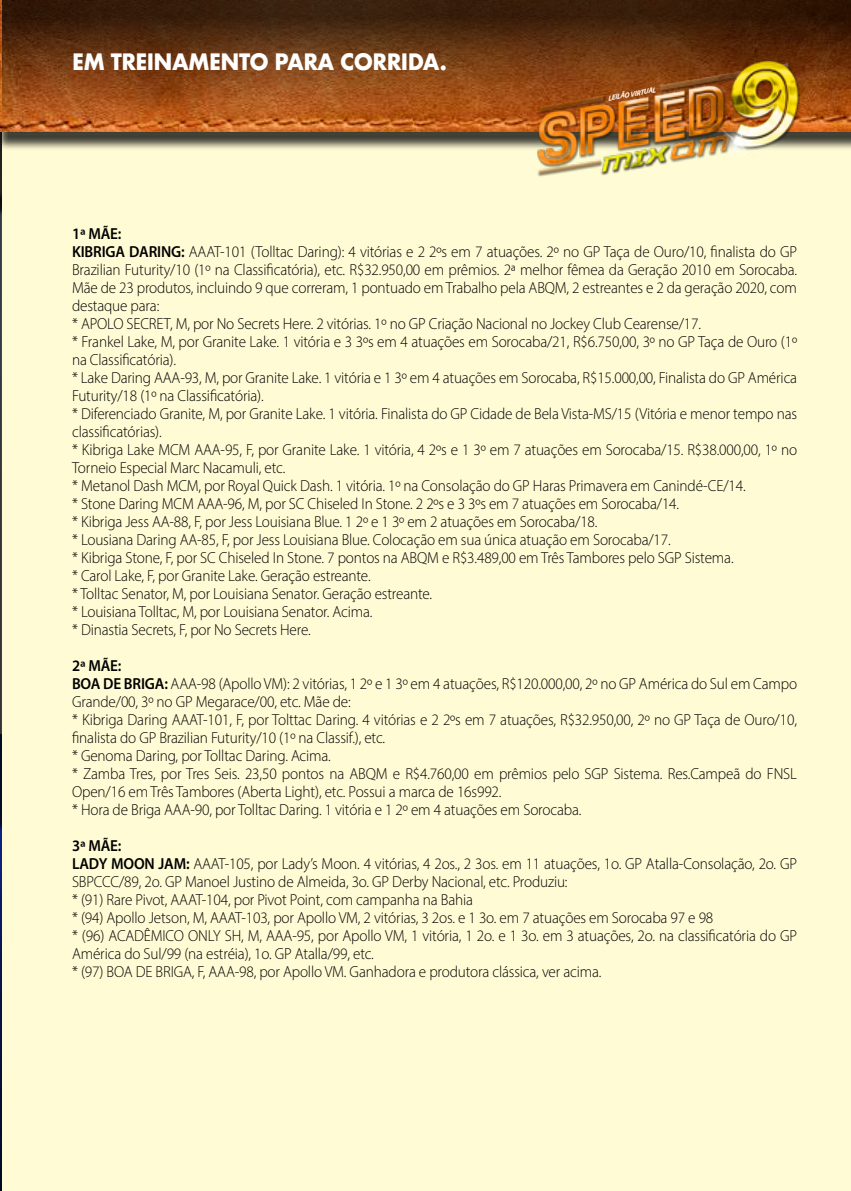
<style>
.page{position:relative;width:851px;height:1191px;background:#fff}
.page>*{position:absolute;margin:0;border:0;box-sizing:border-box;transform-origin:0 0}
.t1{font:700 22px "Futura";letter-spacing:-.03em;color:#fff;scale:.95 1}
.t2{font:300 16px/18px "Myriad Pro";letter-spacing:-.01em;color:#000;scale:.95 1}
.t3{font:italic 700 7.4px "Myriad Pro";color:#fff}
.s1{font-weight:600}
</style>
<div class="page">
<hr style="left:0;top:828px;width:2px;height:363px;background:#000">
<div style="left:0;top:191px;width:7px;height:639px;background:#000;opacity:.75"></div>
<img style="left:0;top:193px;width:1px;height:630px">
<hr style="left:0;top:0;width:2px;height:204px;background:#000">
<div style="left:2px;top:0;width:848px;height:1191px;background:#fffcd5"></div>
<div style="left:0;top:0;width:850px;height:151px;background:#000;opacity:.75"></div>
<img style="left:0;top:0;width:850px;height:132px">
<svg style="left:2px;top:0;width:848px;height:126px;background:#6d3813"></svg>
<img style="left:510px;top:52px;width:309px;height:125px">
<h1 class="t1" style="left:72px;top:46px;width:396px">EM TREINAMENTO PARA CORRIDA.</h1>
<p class="t3" style="left:607px;top:93px;width:50px;rotate:-10deg">LEILÃO VIRTUAL</p>
<p class="t2" style="left:72px;top:224px;width:764px"><span class="s1">1ª MÃE:<br>KIBRIGA DARING:</span> AAAT-101 (Tolltac Daring): 4 vitórias e 2 2ºs em 7 atuações. 2º no GP Taça de Ouro/10, finalista do GP Brazilian Futurity/10 (1º na Classificatória), etc. R$32.950,00 em prêmios. 2ª melhor fêmea da Geração 2010 em Sorocaba.<br>Mãe de 23 produtos, incluindo 9 que correram, 1 pontuado em Trabalho pela ABQM, 2 estreantes e 2 da geração 2020, com destaque para:<br>* APOLO SECRET, M, por No Secrets Here. 2 vitórias. 1º no GP Criação Nacional no Jockey Club Cearense/17.<br>* Frankel Lake, M, por Granite Lake. 1 vitória e 3 3ºs em 4 atuações em Sorocaba/21, R$6.750,00, 3º no GP Taça de Ouro (1º na Classificatória).<br>* Lake Daring AAA-93, M, por Granite Lake. 1 vitória e 1 3º em 4 atuações em Sorocaba, R$15.000,00, Finalista do GP América Futurity/18 (1º na Classificatória).<br>* Diferenciado Granite, M, por Granite Lake. 1 vitória. Finalista do GP Cidade de Bela Vista-MS/15 (Vitória e menor tempo nas classificatórias).<br>* Kibriga Lake MCM AAA-95, F, por Granite Lake. 1 vitória, 4 2ºs e 1 3º em 7 atuações em Sorocaba/15. R$38.000,00, 1º no Torneio Especial Marc Nacamuli, etc.<br>* Metanol Dash MCM, por Royal Quick Dash. 1 vitória. 1º na Consolação do GP Haras Primavera em Canindé-CE/14.<br>* Stone Daring MCM AAA-96, M, por SC Chiseled In Stone. 2 2ºs e 3 3ºs em 7 atuações em Sorocaba/14.<br>* Kibriga Jess AA-88, F, por Jess Louisiana Blue. 1 2º e 1 3º em 2 atuações em Sorocaba/18.<br>* Lousiana Daring AA-85, F, por Jess Louisiana Blue. Colocação em sua única atuação em Sorocaba/17.<br>* Kibriga Stone, F, por SC Chiseled In Stone. 7 pontos na ABQM e R$3.489,00 em Três Tambores pelo SGP Sistema.<br>* Carol Lake, F, por Granite Lake. Geração estreante.<br>* Tolltac Senator, M, por Louisiana Senator. Geração estreante.<br>* Louisiana Tolltac, M, por Louisiana Senator. Acima.<br>* Dinastia Secrets, F, por No Secrets Here.</p>
<p class="t2" style="left:72px;top:656px;width:764px"><span class="s1">2ª MÃE:<br>BOA DE BRIGA:</span> AAA-98 (Apollo VM): 2 vitórias, 1 2º e 1 3º em 4 atuações, R$120.000,00, 2º no GP América do Sul em Campo Grande/00, 3º no GP Megarace/00, etc. Mãe de:<br>* Kibriga Daring AAAT-101, F, por Tolttac Daring. 4 vitórias e 2 2ºs em 7 atuações, R$32.950,00, 2º no GP Taça de Ouro/10, finalista do GP Brazilian Futurity/10 (1º na Classif.), etc.<br>* Genoma Daring, por Tolltac Daring. Acima.<br>* Zamba Tres, por Tres Seis. 23,50 pontos na ABQM e R$4.760,00 em prêmios pelo SGP Sistema. Res.Campeã do FNSL Open/16 em Três Tambores (Aberta Light), etc. Possui a marca de 16s992.<br>* Hora de Briga AAA-90, por Tolltac Daring. 1 vitória e 1 2º em 4 atuações em Sorocaba.</p>
<p class="t2" style="left:72px;top:836px;width:764px"><span class="s1">3ª MÃE:<br>LADY MOON JAM:</span> AAAT-105, por Lady’s Moon. 4 vitórias, 4 2os., 2 3os. em 11 atuações, 1o. GP Atalla-Consolação, 2o. GP SBPCCC/89, 2o. GP Manoel Justino de Almeida, 3o. GP Derby Nacional, etc. Produziu:<br>* (91) Rare Pivot, AAAT-104, por Pivot Point, com campanha na Bahia<br>* (94) Apollo Jetson, M, AAAT-103, por Apollo VM, 2 vitórias, 3 2os. e 1 3o. em 7 atuações em Sorocaba 97 e 98<br>* (96) ACADÊMICO ONLY SH, M, AAA-95, por Apollo VM, 1 vitória, 1 2o. e 1 3o. em 3 atuações, 2o. na classificatória do GP América do Sul/99 (na estréia), 1o. GP Atalla/99, etc.<br>* (97) BOA DE BRIGA, F, AAA-98, por Apollo VM. Ganhadora e produtora clássica, ver acima.</p>
</div>
